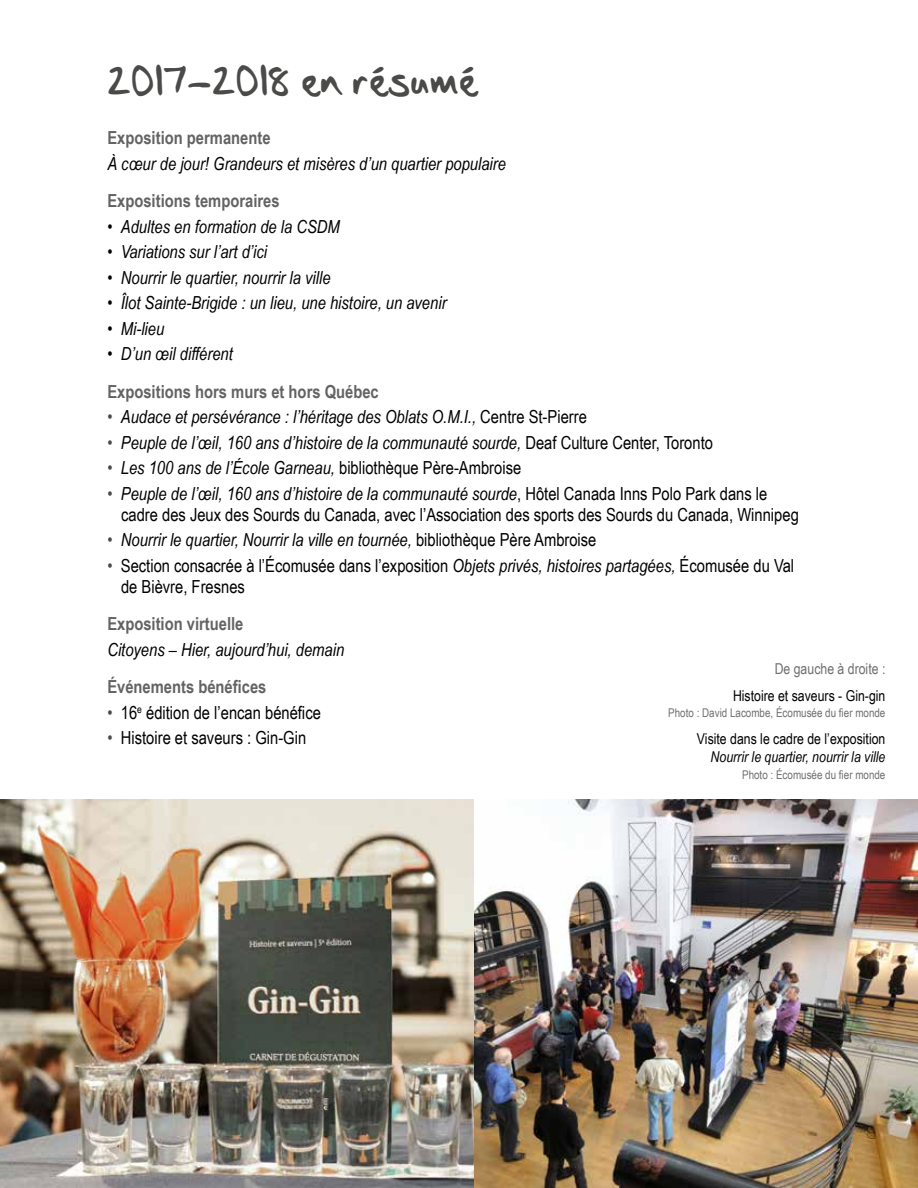
<style>
.page{position:relative;width:918px;height:1188px;background:#fff}
.page>*{position:absolute;margin:0;border:0;box-sizing:border-box;transform-origin:0 0}
.t1{font:37.5px "Seans Other Hand";letter-spacing:-.01em;color:#4a4a49}
.t2{font:italic 18px "Arial Narrow";color:#000}
.t3{font:18px/21px "Arial Narrow";color:#000}
.t4{font:700 18px "Arial Narrow";color:#646363}
.t5{font:15px "Arial Narrow";color:#000}
.t6{font:italic 15px "Arial Narrow";color:#000}
.t7{font:15px "Arial Narrow";color:#706f6f}
.t8{font:12px "Arial Narrow";color:#706f6f}
.s1{color:#4a4a49}
.s2{font-style:normal}
.s3{font-style:italic;color:#4a4a49}
.s4{font-style:italic}
</style>
<div class="page">
<img style="left:0;top:799px;width:474px;height:389px">
<img style="left:474px;top:799px;width:444px;height:389px">
<h1 class="t1" style="left:107px;top:53px;width:372px">2017-2018 en résumé</h1>
<p class="t4" style="left:107px;top:127px;width:165px">Exposition permanente</p>
<p class="t2" style="left:107px;top:153px;width:400px">À cœur de jour! Grandeurs et misères d’un quartier populaire</p>
<p class="t4" style="left:107px;top:190px;width:174px">Expositions temporaires</p>
<p class="t2" style="left:107px;top:216px;width:234px">• Adultes en formation de la CSDM</p>
<p class="t2" style="left:107px;top:242px;width:161px">• Variations sur l’art d’ici</p>
<p class="t2" style="left:107px;top:267px;width:225px">• Nourrir le quartier, nourrir la ville</p>
<p class="t2" style="left:107px;top:293px;width:341px">• Îlot Sainte-Brigide : un lieu, une histoire, un avenir</p>
<p class="t2" style="left:107px;top:318px;width:58px">• Mi-lieu</p>
<p class="t2" style="left:107px;top:344px;width:127px">• D’un œil différent</p>
<p class="t4" style="left:107px;top:381px;width:273px">Expositions hors murs et hors Québec</p>
<p class="t2" style="left:107px;top:407px;width:481px"><span class="s1">•</span> Audace et persévérance : l’héritage des Oblats O.M.I., <span class="s2">Centre St-Pierre</span></p>
<p class="t2" style="left:107px;top:432px;width:607px"><span class="s1">•</span> Peuple de l’œil, 160 ans d’histoire de la communauté sourde, <span class="s2">Deaf Culture Center, Toronto</span></p>
<p class="t2" style="left:107px;top:458px;width:415px"><span class="s1">•</span> Les 100 ans de l’École Garneau, <span class="s2">bibliothèque Père-Ambroise</span></p>
<p class="t3" style="left:121px;top:483px;width:679px;text-indent:-14px"><span class="s3">•</span> <span class="s4">Peuple de l’œil, 160 ans d’histoire de la communauté sourde</span>, Hôtel Canada Inns Polo Park dans le cadre des Jeux des Sourds du Canada, avec l’Association des sports des Sourds du Canada, Winnipeg</p>
<p class="t2" style="left:107px;top:530px;width:491px"><span class="s1">•</span> Nourrir le quartier, Nourrir la ville en tournée, <span class="s2">bibliothèque Père Ambroise</span></p>
<p class="t3" style="left:121px;top:555px;width:675px;text-indent:-14px"><span class="s3">•</span> Section consacrée à l’Écomusée dans l’exposition <span class="s4">Objets privés, histoires partagées,</span> Écomusée du Val de Bièvre, Fresnes</p>
<p class="t4" style="left:107px;top:613px;width:138px">Exposition virtuelle</p>
<p class="t2" style="left:107px;top:639px;width:238px">Citoyens – Hier, aujourd’hui, demain</p>
<p class="t4" style="left:107px;top:676px;width:161px">Événements bénéfices</p>
<p class="t3" style="left:107px;top:702px;width:215px"><span class="s3">•</span> 16<sup>e</sup> édition de l’encan bénéfice</p>
<p class="t3" style="left:107px;top:727px;width:200px"><span class="s3">•</span> Histoire et saveurs : Gin-Gin</p>
<p class="t7" style="left:775px;top:660px;width:112px">De gauche à droite :</p>
<p class="t5" style="left:733px;top:687px;width:154px">Histoire et saveurs - Gin-gin</p>
<p class="t8" style="left:668px;top:706px;width:219px">Photo : David Lacombe, Écomusée du fier monde</p>
<p class="t5" style="left:697px;top:731px;width:190px">Visite dans le cadre de l’exposition</p>
<p class="t6" style="left:711px;top:749px;width:176px">Nourrir le quartier, nourrir la ville</p>
<p class="t8" style="left:742px;top:768px;width:145px">Photo : Écomusée du fier monde</p>
</div>
